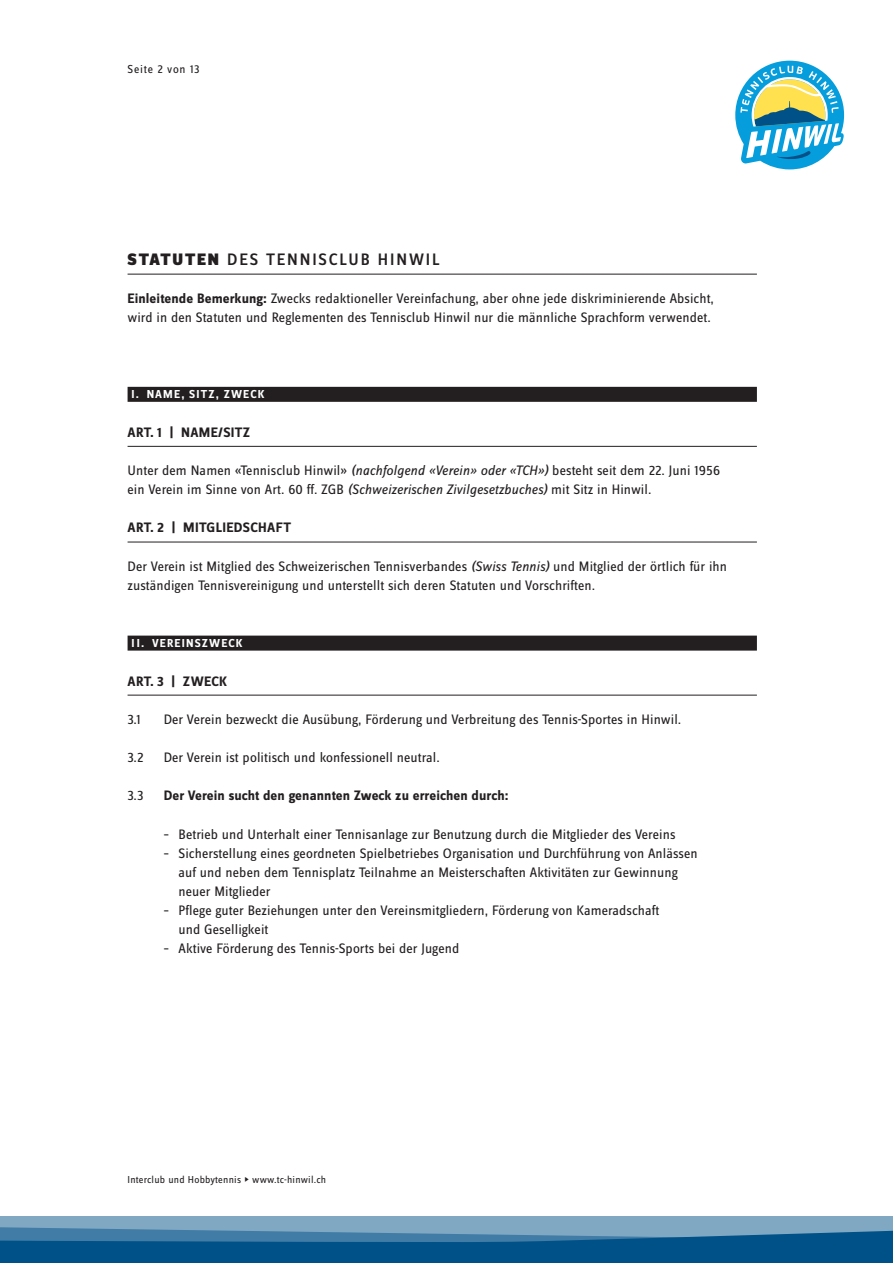
<style>
.page{position:relative;width:893px;height:1263px;background:#fff}
.page>*{position:absolute;margin:0;border:0;box-sizing:border-box;transform-origin:0 0}
.t1{font:500 17.25px "Zine Sans Dis";letter-spacing:.11em;color:#231f20}
.t2{font:14.25px/19.2px "Zine Sans Dis";letter-spacing:.005em;color:#231f20}
.t3{font:700 14.25px "Zine Sans Dis";letter-spacing:.005em;color:#231f20}
.t4{font:700 14.25px "Zine Sans Dis";letter-spacing:.025em;color:#231f20}
.t5{font:700 12px "Zine Sans Dis";letter-spacing:.09em;color:#fff}
.t6{font:12px "Zine Sans Dis";letter-spacing:.06em;color:#231f20}
.t7{font:10.5px "Zine Sans Dis";letter-spacing:.02em;color:#231f20}
.s1{font-weight:900}
.s2{font-weight:700}
.s3{font-style:italic}
.s4{font-family:"Zine Sans Dis Medium Roman Exp"}
</style>
<div class="page">
<div style="left:0;top:1216px;width:893px;height:47px;background:#80a8c3"></div>
<svg style="left:0;top:1227px;width:893px;height:36px"></svg>
<hr style="left:128px;top:274px;width:629px;height:1px;background:#231f20">
<div style="left:128px;top:387px;width:629px;height:15px;background:#231f20"></div>
<hr style="left:128px;top:446px;width:629px;height:1px;background:#231f20">
<hr style="left:128px;top:542px;width:629px;height:1px;background:#231f20">
<div style="left:128px;top:636px;width:629px;height:15px;background:#231f20"></div>
<hr style="left:128px;top:695px;width:629px;height:1px;background:#231f20">
<svg style="left:735px;top:61px;width:109px;height:108px"></svg>
<p class="t6" style="left:128px;top:64px;width:73px">Seite 2 von 13</p>
<p class="t1" style="left:128px;top:250px;width:314px"><span class="s1">STATUTEN</span> DES TENNISCLUB HINWIL</p>
<p class="t2" style="left:128px;top:289px;width:588px"><span class="s2">Einleitende Bemerkung:</span> Zwecks redaktioneller Vereinfachung, aber ohne jede diskriminierende Absicht, wird in den Statuten und Reglementen des Tennisclub Hinwil nur die männliche Sprachform verwendet.</p>
<p class="t5" style="left:131px;top:388px;width:135px">I. NAME, SITZ, ZWECK</p>
<p class="t4" style="left:128px;top:425px;width:124px">ART. 1 | NAME/SITZ</p>
<p class="t2" style="left:128px;top:461px;width:594px">Unter dem Namen «Tennisclub Hinwil» <span class="s3">(nachfolgend «Verein» oder «TCH»)</span> besteht seit dem 22. Juni 1956 ein Verein im Sinne von Art. 60 ff. ZGB <span class="s3">(Schweizerischen Zivilgesetzbuches)</span> mit Sitz in Hinwil.</p>
<p class="t4" style="left:128px;top:520px;width:165px">ART. 2 | MITGLIEDSCHAFT</p>
<p class="t2" style="left:128px;top:557px;width:601px">Der Verein ist Mitglied des Schweizerischen Tennisverbandes <span class="s3">(Swiss Tennis)</span> und Mitglied der örtlich für ihn zuständigen Tennisvereinigung und unterstellt sich deren Statuten und Vorschriften.</p>
<p class="t5" style="left:131px;top:637px;width:113px">II. VEREINSZWECK</p>
<p class="t3" style="left:128px;top:673px;width:101px">ART. 3 | ZWECK</p>
<p class="t2" style="left:128px;top:710px;width:15px">3.1</p>
<p class="t2" style="left:164px;top:710px;width:519px">Der Verein bezweckt die Ausübung, Förderung und Verbreitung des Tennis-Sportes in Hinwil.</p>
<p class="t2" style="left:128px;top:748px;width:18px">3.2</p>
<p class="t2" style="left:164px;top:748px;width:278px">Der Verein ist politisch und konfessionell neutral.</p>
<p class="t2" style="left:128px;top:787px;width:17px">3.3</p>
<p class="t3" style="left:164px;top:788px;width:346px">Der Verein sucht den genannten Zweck zu erreichen durch:</p>
<p class="t2" style="left:164px;top:825px;width:513px">– Betrieb und Unterhalt einer Tennisanlage zur Benutzung durch die Mitglieder des Vereins</p>
<p class="t2" style="left:179px;top:844px;width:521px;text-indent:-15px">– Sicherstellung eines geordneten Spielbetriebes Organisation und Durchführung von Anlässen auf und neben dem Tennisplatz Teilnahme an Meisterschaften Aktivitäten zur Gewinnung neuer Mitglieder</p>
<p class="t2" style="left:179px;top:901px;width:482px;text-indent:-15px">– Pflege guter Beziehungen unter den Vereinsmitgliedern, Förderung von Kameradschaft und Geselligkeit</p>
<p class="t2" style="left:164px;top:940px;width:297px">– Aktive Förderung des Tennis-Sports bei der Jugend</p>
<p class="t7" style="left:128px;top:1174px;width:200px">Interclub und Hobbytennis <span class="s4">n</span> www.tc-hinwil.ch</p>
</div>
